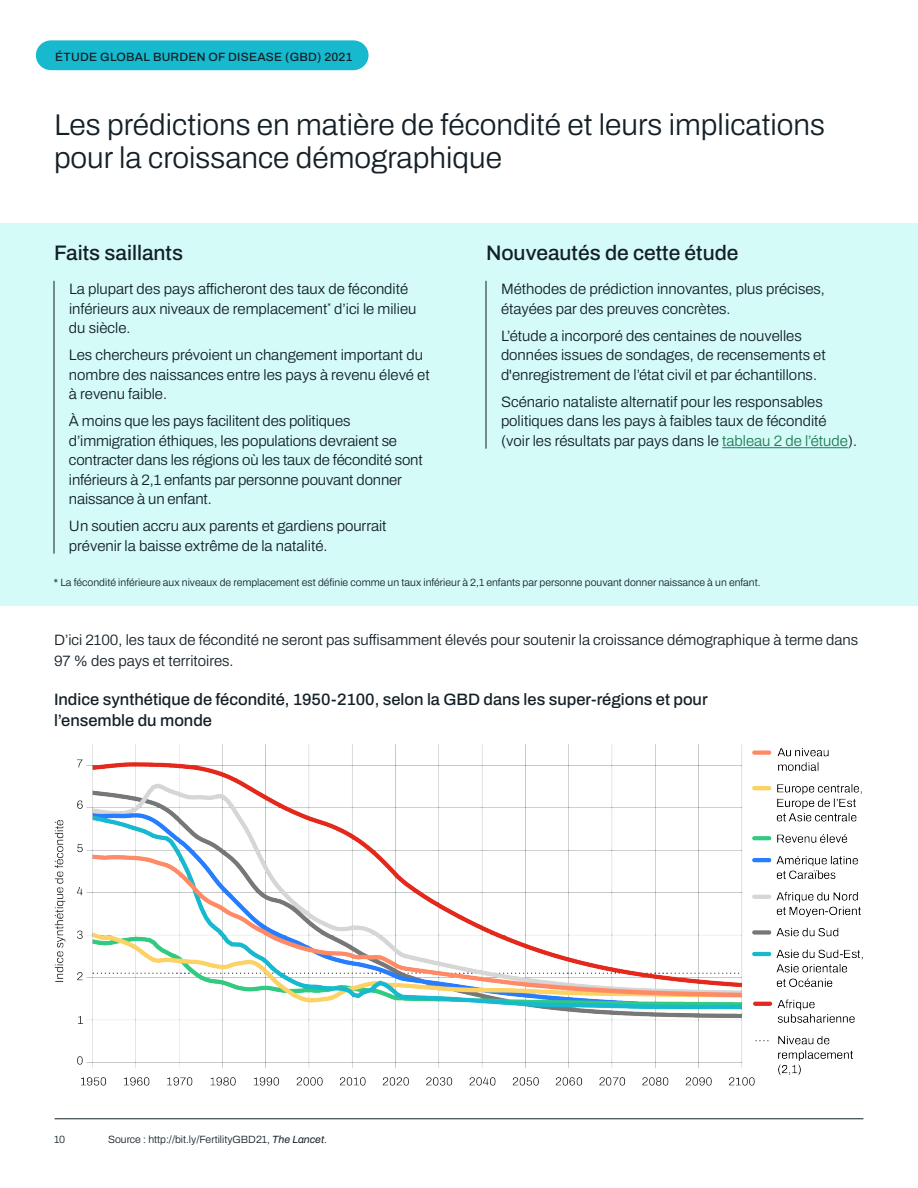
<style>
.page{position:relative;width:918px;height:1188px;background:#fff}
.page>*{position:absolute;margin:0;border:0;box-sizing:border-box;transform-origin:0 0}
.t1{font:300 30px/33px "Archivo";color:#142027}
.t2{font:500 21px "Archivo";color:#142027}
.t3{font:500 16.5px/21px "Archivo";color:#142027}
.t4{font:300 15px/19.5px "Archivo";color:#142027}
.t5{font:500 12px "Archivo";letter-spacing:.02em;color:#142027}
.t6{font:300 10.5px "Archivo";color:#142027}
.s1{color:#1e7b53}
.s2{font-weight:400;font-style:italic}
</style>
<div class="page">
<hr style="left:55px;top:1118px;width:808px;height:1px;background:#142027">
<div style="left:36px;top:40px;width:333px;height:30px;background:#17b9cf;border-radius:15px"></div>
<div style="left:0;top:224px;width:918px;height:382px;background:#d4fbf8"></div>
<hr style="left:54px;top:281px;width:1px;height:273px;background:#142027">
<hr style="left:486px;top:281px;width:1px;height:168px;background:#142027">
<hr style="left:722px;top:447px;width:126px;height:1px;background:#1e7b53">
<img style="left:54px;top:744px;width:809px;height:342px">
<p class="t5" style="left:55px;top:47px;width:298px">ÉTUDE GLOBAL BURDEN OF DISEASE (GBD) 2021</p>
<h1 class="t1" style="left:54px;top:109px;width:772px">Les prédictions en matière de fécondité et leurs implications pour la croissance démographique</h1>
<h2 class="t2" style="left:54px;top:237px;width:131px">Faits saillants</h2>
<p class="t4" style="left:69px;top:279px;width:349px">La plupart des pays afficheront des taux de fécondité inférieurs aux niveaux de remplacement<sup>*</sup> d’ici le milieu du siècle.</p>
<p class="t4" style="left:69px;top:345px;width:362px">Les chercheurs prévoient un changement important du nombre des naissances entre les pays à revenu élevé et à revenu faible.</p>
<p class="t4" style="left:69px;top:411px;width:355px">À moins que les pays facilitent des politiques d’immigration éthiques, les populations devraient se contracter dans les régions où les taux de fécondité sont inférieurs à 2,1 enfants par personne pouvant donner naissance à un enfant.</p>
<p class="t4" style="left:69px;top:516px;width:319px">Un soutien accru aux parents et gardiens pourrait prévenir la baisse extrême de la natalité.</p>
<h2 class="t2" style="left:486px;top:237px;width:254px">Nouveautés de cette étude</h2>
<p class="t4" style="left:501px;top:279px;width:325px">Méthodes de prédiction innovantes, plus précises, étayées par des preuves concrètes.</p>
<p class="t4" style="left:501px;top:326px;width:326px">L’étude a incorporé des centaines de nouvelles données issues de sondages, de recensements et d'enregistrement de l’état civil et par échantillons.</p>
<p class="t4" style="left:501px;top:392px;width:358px">Scénario nataliste alternatif pour les responsables politiques dans les pays à faibles taux de fécondité (voir les résultats par pays dans le <span class="s1">tableau 2 de l’étude</span>).</p>
<p class="t6" style="left:54px;top:575px;width:708px">* La fécondité inférieure aux niveaux de remplacement est définie comme un taux inférieur à 2,1 enfants par personne pouvant donner naissance à un enfant.</p>
<p class="t4" style="left:54px;top:629px;width:806px;line-height:21px">D’ici 2100, les taux de fécondité ne seront pas suffisamment élevés pour soutenir la croissance démographique à terme dans<br>97 % des pays et territoires.</p>
<p class="t3" style="left:54px;top:689px;width:655px">Indice synthétique de fécondité, 1950-2100, selon la GBD dans les super-régions et pour l’ensemble du monde</p>
<p class="t6" style="left:54px;top:1132px;width:13px">10</p>
<p class="t6" style="left:108px;top:1132px;width:220px">Source : http://bit.ly/FertilityGBD21, <span class="s2">The Lancet</span>.</p>
</div>
